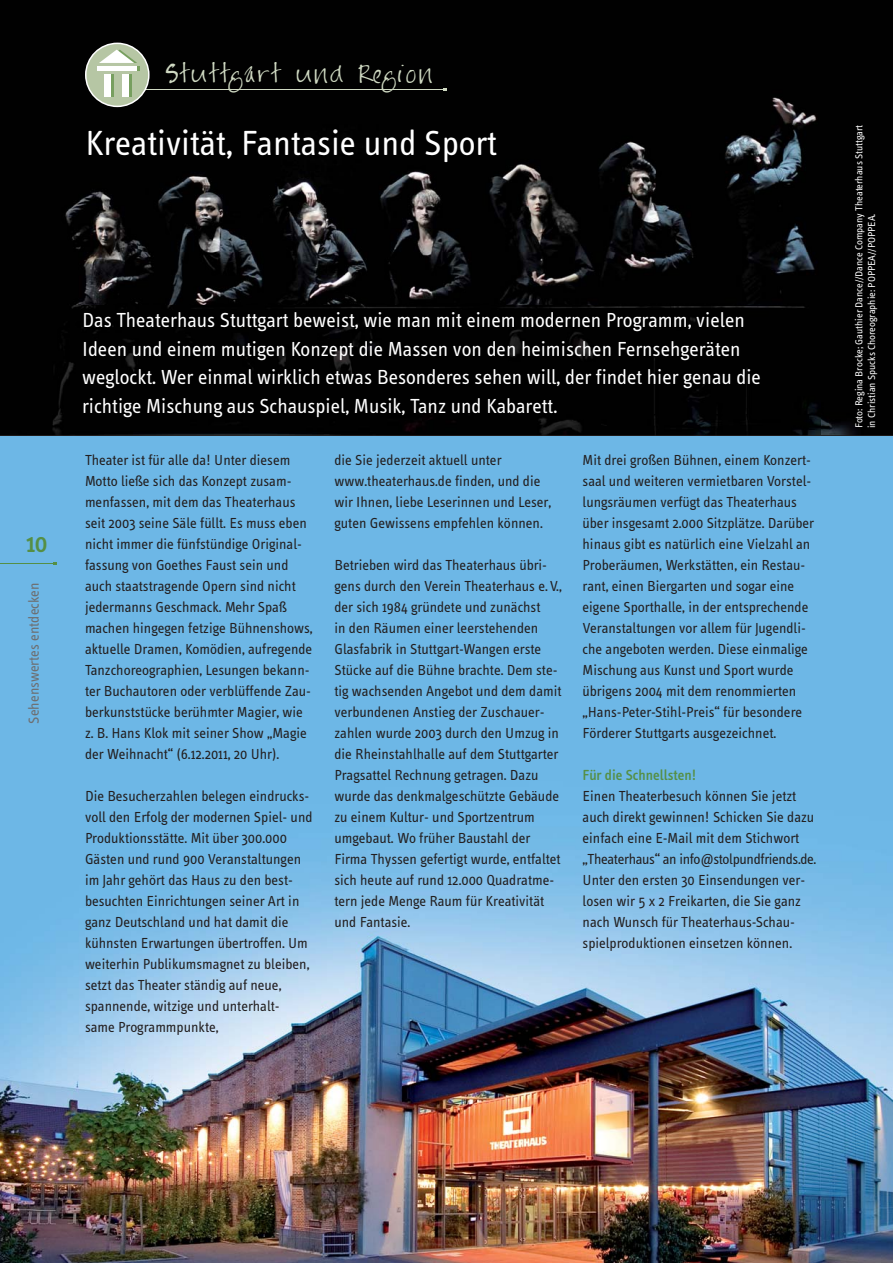
<style>
.page{position:relative;width:893px;height:1263px;background:#fff}
.page>*{position:absolute;margin:0;border:0;box-sizing:border-box;transform-origin:0 0}
.t1{font:36px "Info Text";color:#fff}
.t2{font:500 27px "Info Text";color:#558f45}
.t3{font:21px/28.5px "Info Text";color:#fff}
.t4{font:21px "FG Jayne Print";letter-spacing:.1em;color:#cfd9c2}
.t5{font:15px/21px "Info Text";color:#231f20}
.t6{font:15px "Info Text";color:#6d6e70}
.t7{font:500 15px "Info Text";color:#558f45}
.t8{font:10.5px/12.6px "Info Text";color:#fff}
</style>
<div class="page">
<img style="left:0;top:435px;width:893px;height:828px">
<svg style="left:0;top:0;width:893px;height:435px;fill:#010101"></svg>
<div style="left:30px;top:305px;width:790px;height:129px;background:#010101"></div>
<hr style="left:0;top:563px;width:55px;height:1px;background:#558f45">
<hr style="left:118px;top:89px;width:327px;height:1px;background:#cfd9c2">
<svg style="left:85px;top:43px;width:65px;height:64px"></svg>
<h3 class="t4" style="left:166px;top:66px;width:269px">Stuttgart und Region</h3>
<h1 class="t1" style="left:85px;top:129px;width:414px">Kreativität, Fantasie und Sport</h1>
<h2 class="t2" style="left:26px;top:533px;width:23px">10</h2>
<p class="t6" style="left:28px;top:724px;width:142px;rotate:-90deg">Sehenswertes entdecken</p>
<p class="t3" style="left:82px;top:308px;width:680px">Das Theaterhaus Stuttgart beweist, wie man mit einem modernen Programm, vielen Ideen und einem mutigen Konzept die Massen von den heimischen Fernsehgeräten weglockt. Wer einmal wirklich etwas Besonderes sehen will, der findet hier genau die richtige Mischung aus Schauspiel, Musik, Tanz und Kabarett.</p>
<p class="t5" style="left:334px;top:450px;width:218px">die Sie jederzeit aktuell unter www.theaterhaus.de finden, und die wir Ihnen, liebe Leserinnen und Leser, guten Gewissens empfehlen können.</p>
<p class="t5" style="left:334px;top:555px;width:229px">Betrieben wird das Theaterhaus übri&shy;gens durch den Verein Theaterhaus e. V., der sich 1984 gründete und zunächst<br>in den Räumen einer leerstehenden Glasfabrik in Stuttgart-Wangen erste Stücke auf die Bühne brachte. Dem ste&shy;tig wachsenden Angebot und dem damit verbundenen Anstieg der Zuschauer&shy;zahlen wurde 2003 durch den Umzug in die Rheinstahlhalle auf dem Stuttgarter Pragsattel Rechnung getragen. Dazu wurde das denkmalgeschützte Gebäude zu einem Kultur- und Sportzentrum umgebaut. Wo früher Baustahl der Firma Thyssen gefertigt wurde, entfaltet sich heute auf rund 12.000 Quadratme&shy;tern jede Menge Raum für Kreativität und Fantasie.</p>
<p class="t5" style="left:582px;top:450px;width:233px">Mit drei großen Bühnen, einem Konzert&shy;saal und weiteren vermietbaren Vorstel&shy;lungsräumen verfügt das Theaterhaus über insgesamt 2.000 Sitzplätze. Darüber hinaus gibt es natürlich eine Vielzahl an Proberäumen, Werkstätten, ein Restau&shy;rant, einen Biergarten und sogar eine eigene Sporthalle, in der entsprechende Veranstaltungen vor allem für Jugendli&shy;che angeboten werden. Diese einmalige Mischung aus Kunst und Sport wurde übrigens 2004 mit dem renommierten „Hans-Peter-Stihl-Preis“ für besondere Förderer Stuttgarts ausgezeichnet.</p>
<p class="t7" style="left:582px;top:769px;width:115px">Für die Schnellsten!</p>
<p class="t5" style="left:582px;top:786px;width:235px">Einen Theaterbesuch können Sie jetzt auch direkt gewinnen! Schicken Sie dazu einfach eine E-Mail mit dem Stichwort „Theaterhaus“ an info@stolpundfriends.de.<br>Unter den ersten 30 Einsendungen ver&shy;losen wir 5 x 2 Freikarten, die Sie ganz nach Wunsch für Theaterhaus-Schau&shy;spielproduktionen einsetzen können.</p>
<p class="t5" style="left:85px;top:450px;width:229px">Theater ist für alle da! Unter diesem Motto ließe sich das Konzept zusam&shy;menfassen, mit dem das Theaterhaus seit 2003 seine Säle füllt. Es muss eben nicht immer die fünfstündige Original&shy;fassung von Goethes Faust sein und auch staatstragende Opern sind nicht jedermanns Geschmack. Mehr Spaß machen hingegen fetzige Bühnenshows, aktuelle Dramen, Komödien, aufregende Tanzchoreographien, Lesungen bekann&shy;ter Buchautoren oder verblüffende Zau&shy;berkunststücke berühmter Magier, wie z. B. Hans Klok mit seiner Show „Magie der Weihnacht“ (6.12.2011, 20 Uhr).</p>
<p class="t5" style="left:85px;top:786px;width:229px">Die Besucherzahlen belegen eindrucks&shy;voll den Erfolg der modernen Spiel- und Produktionsstätte. Mit über 300.000<br>Gästen und rund 900 Veranstaltungen im Jahr gehört das Haus zu den best&shy;besuchten Einrichtungen seiner Art in ganz Deutschland und hat damit die kühnsten Erwartungen übertroffen. Um weiterhin Publikumsmagnet zu bleiben, setzt das Theater ständig auf neue, spannende, witzige und unterhalt&shy;same Programmpunkte,</p>
<p class="t8" style="left:854px;top:428px;width:305px;rotate:-90deg">Foto: Regina Brocke; Gauthier Dance//Dance Company Theaterhaus Stuttgart in Christian Spucks Choreographie: POPPEA//POPPEA.</p>
</div>
